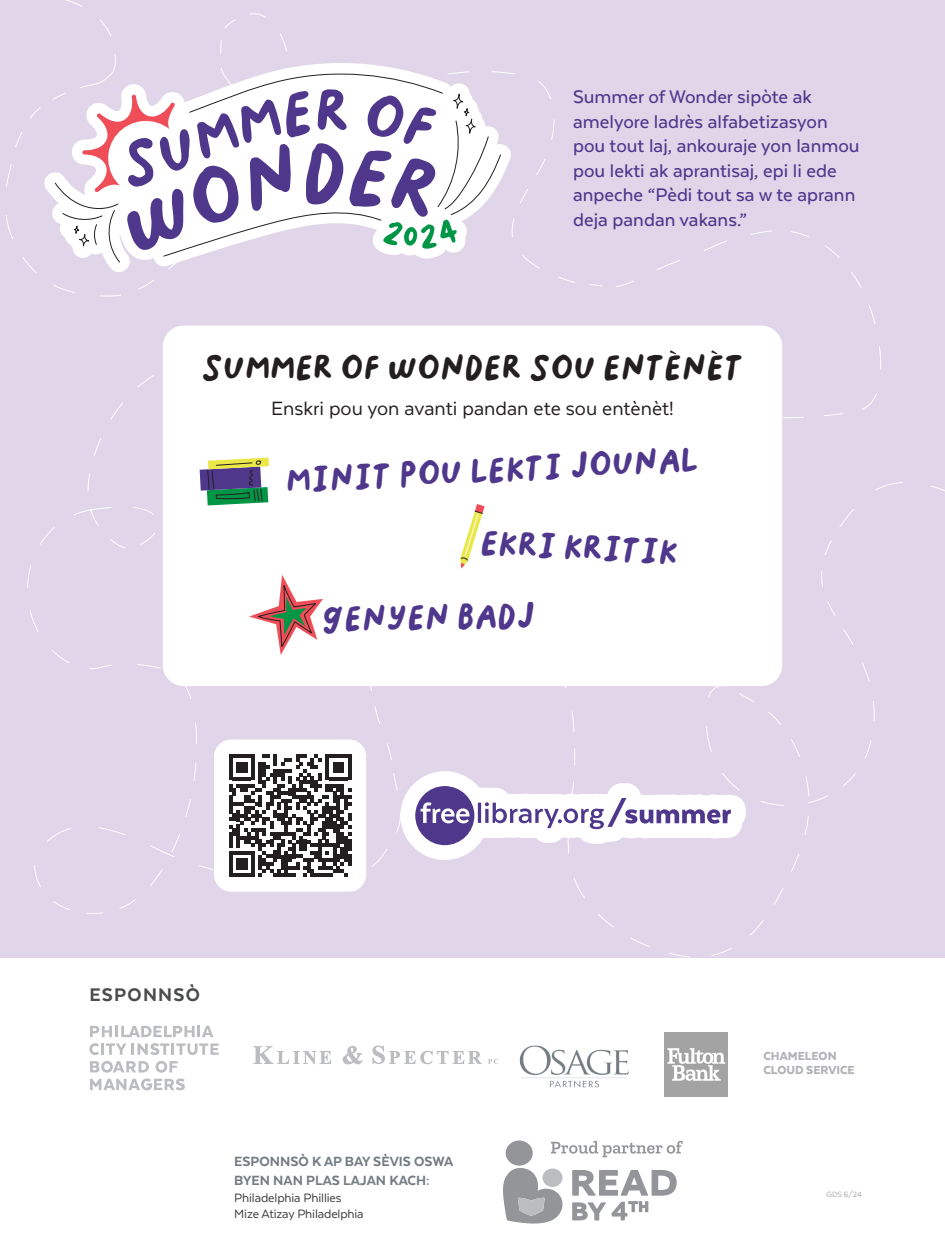
<style>
.page{position:relative;width:945px;height:1260px;background:#fff}
.page>*{position:absolute;margin:0;border:0;box-sizing:border-box;transform-origin:0 0}
.t1{font:30.97px "Chi";color:#4f378c}
.t2{font:30.97px "Chi";color:#231f20}
.t3{font:22.22px "Texta";color:#231f20}
.t4{font:500 21px/24.5px "Texta";color:#4f378c}
.t5{font:800 21px "Texta";letter-spacing:.06em;color:#4b4c4d}
.t6{font:800 15.4px/18.6px "Texta";color:#747c83}
.t7{font:14px "Texta";letter-spacing:-.01em;color:#3c3c3c}
.t8{font:900 13.47px "Texta Alt";color:#b2b3b7}
.t9{font:8.75px "Texta";color:#939598}
</style>
<div class="page">
<div style="left:0;top:0;width:945px;height:958px;background:#e0d5e9"></div>
<div style="left:163px;top:326px;width:619px;height:360px;background:#fff;border-radius:21px"></div>
<svg style="left:90px;top:1026px;width:123px;height:11px"></svg>
<svg style="left:89px;top:1043px;width:130px;height:12px"></svg>
<svg style="left:90px;top:1061px;width:59px;height:12px"></svg>
<svg style="left:156px;top:1061px;width:22px;height:12px"></svg>
<svg style="left:90px;top:1079px;width:95px;height:11px"></svg>
<svg style="left:253px;top:1046px;width:78px;height:18px"></svg>
<svg style="left:372px;top:1045px;width:13px;height:19px"></svg>
<svg style="left:342px;top:1046px;width:21px;height:19px"></svg>
<svg style="left:386px;top:734px;width:243px;height:411px"></svg>
<img style="left:665px;top:1032px;width:63px;height:64px">
<div style="left:214px;top:740px;width:152px;height:152px;background:#fff;border-radius:17px"></div>
<svg style="left:229px;top:754px;width:122px;height:123px"></svg>
<svg style="left:43px;top:63px;width:469px;height:209px;background:#e2d7ea"></svg>
<svg style="left:82px;top:59px;width:399px;height:9px;background:#e3d9eb"></svg>
<svg style="left:54px;top:68px;width:448px;height:195px"></svg>
<svg style="left:249px;top:575px;width:74px;height:80px"></svg>
<svg style="left:415px;top:625px;width:382px;height:344px"></svg>
<svg style="left:460px;top:504px;width:25px;height:65px"></svg>
<svg style="left:200px;top:458px;width:69px;height:47px;background:#6c887c"></svg>
<div style="left:506px;top:1141px;width:27px;height:25px;background:#939598;border-radius:50%"></div>
<svg style="left:572px;top:1170px;width:105px;height:50px"></svg>
<svg style="left:551px;top:1141px;width:132px;height:16px"></svg>
<svg style="left:503px;top:1168px;width:60px;height:56px"></svg>
<svg style="left:670px;top:350px;width:6px;height:4px"></svg>
<svg style="left:711px;top:350px;width:6px;height:4px"></svg>
<p class="t4" style="left:573px;top:84px;width:288px">Summer of Wonder sipòte ak amelyore ladrès alfabetizasyon pou tout laj, ankouraje yon lanmou pou lekti ak aprantisaj, epi li ede anpeche “Pèdi tout sa w te aprann deja pandan vakans.”</p>
<p class="t2" style="left:202px;top:354px;width:543px">SUMMER OF WONDER SOU ENTENET</p>
<p class="t3" style="left:271px;top:397px;width:404px">Enskri pou yon avanti pandan ete sou entènèt!</p>
<p class="t1" style="left:285px;top:467px;width:414px;rotate:-3deg">MINIT POU LEKTI JOUNAL</p>
<p class="t1" style="left:482px;top:529px;width:199px;rotate:3deg">EKRI KRITIK</p>
<p class="t1" style="left:322px;top:606px;width:215px;rotate:-1deg">GENYEN BADJ</p>
<p class="t5" style="left:89px;top:984px;width:112px">ESPONNSÒ</p>
<p class="t6" style="left:234px;top:1152px;width:220px">ESPONNSÒ K AP BAY SÈVIS OSWA<br>BYEN NAN PLAS LAJAN KACH:</p>
<p class="t7" style="left:234px;top:1190px;width:109px">Philadelphia Phillies</p>
<p class="t7" style="left:234px;top:1207px;width:131px">Mize Atizay Philadelphia</p>
<p class="t8" style="left:764px;top:1049px;width:75px">CHAMELEON</p>
<p class="t8" style="left:764px;top:1063px;width:93px">CLOUD SERVICE</p>
<p class="t9" style="left:826px;top:1190px;width:37px">GDS 6/24</p>
</div>
